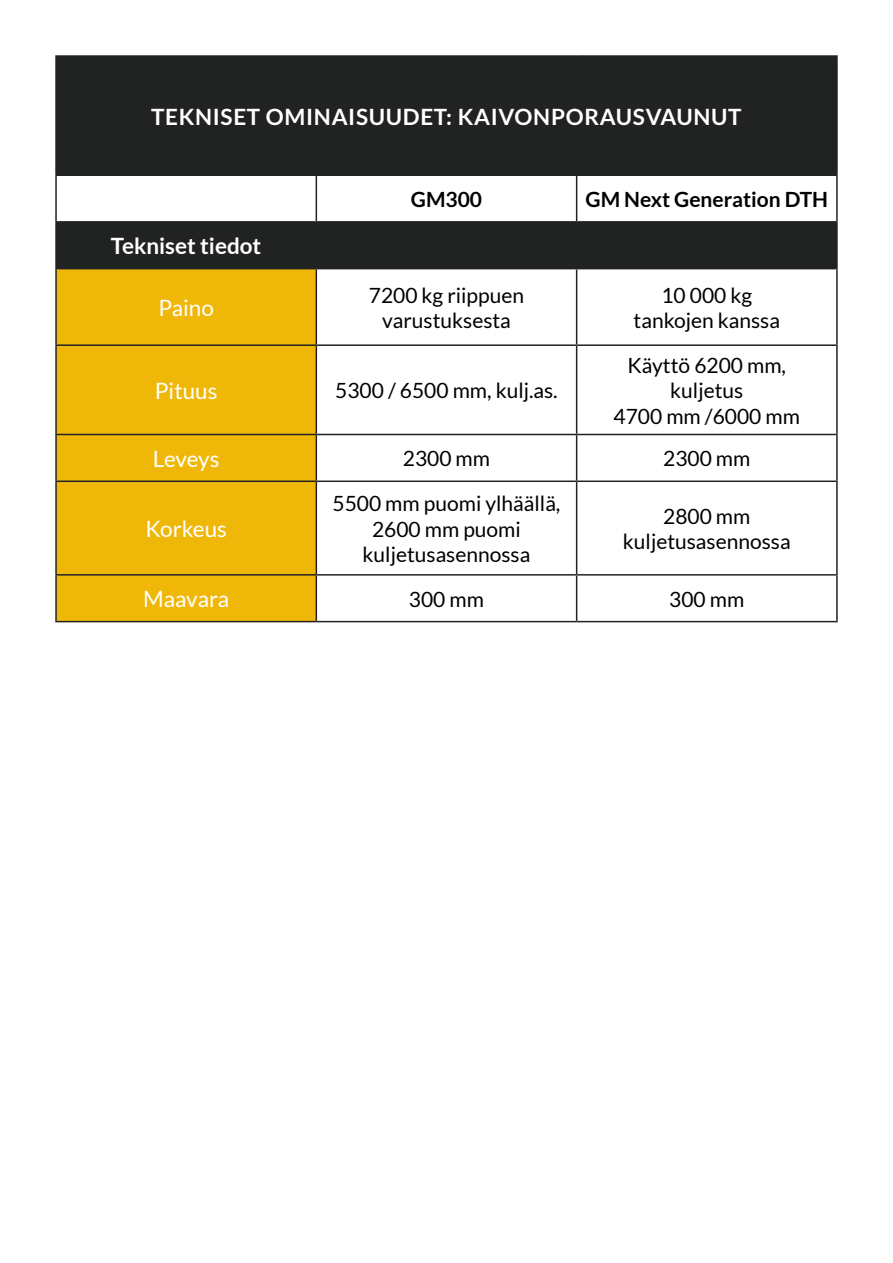
<style>
.page{position:relative;width:893px;height:1263px;background:#fff}
.page>*{position:absolute;margin:0;border:0;box-sizing:border-box;transform-origin:0 0}
.t1{font:700 22.5px "Lato";letter-spacing:.03em;color:#fff}
.t2{font:22.5px "Lato";color:#fff}
.t3{font:700 22.5px "Lato";color:#fff}
.t4{font:21px/25.2px "Lato";color:#000;text-align:center}
.t5{font:700 21px "Lato";color:#000}
</style>
<div class="page">
<div style="left:56px;top:56px;width:781px;height:119px;background:#212222"></div>
<div style="left:57px;top:223px;width:779px;height:45px;background:#212222"></div>
<div style="left:57px;top:269px;width:259px;height:352px;background:#efb809"></div>
<hr style="left:55px;top:55px;width:261px;height:2px;background:#212222">
<hr style="left:55px;top:57px;width:2px;height:117px;background:#212222">
<hr style="left:316px;top:55px;width:261px;height:2px;background:#212222">
<hr style="left:577px;top:55px;width:261px;height:2px;background:#212222">
<hr style="left:836px;top:57px;width:2px;height:117px;background:#212222">
<hr style="left:55px;top:174px;width:261px;height:2px;background:#212222">
<hr style="left:55px;top:176px;width:2px;height:45px;background:#212222">
<hr style="left:316px;top:174px;width:261px;height:2px;background:#212222">
<hr style="left:316px;top:176px;width:1px;height:45px;background:#212222">
<hr style="left:577px;top:174px;width:261px;height:2px;background:#212222">
<hr style="left:576px;top:176px;width:1px;height:45px;background:#212222">
<hr style="left:836px;top:176px;width:2px;height:45px;background:#212222">
<hr style="left:55px;top:221px;width:261px;height:2px;background:#212222">
<hr style="left:55px;top:223px;width:2px;height:45px;background:#212222">
<hr style="left:316px;top:221px;width:261px;height:2px;background:#212222">
<hr style="left:316px;top:223px;width:1px;height:45px;background:#212222">
<hr style="left:577px;top:221px;width:261px;height:2px;background:#212222">
<hr style="left:576px;top:223px;width:1px;height:45px;background:#212222">
<hr style="left:836px;top:223px;width:2px;height:45px;background:#212222">
<hr style="left:55px;top:268px;width:261px;height:1px;background:#212222">
<hr style="left:55px;top:269px;width:2px;height:75px;background:#212222">
<hr style="left:316px;top:268px;width:261px;height:1px;background:#212222">
<hr style="left:316px;top:269px;width:1px;height:75px;background:#212222">
<hr style="left:577px;top:268px;width:261px;height:1px;background:#212222">
<hr style="left:576px;top:269px;width:1px;height:75px;background:#212222">
<hr style="left:836px;top:269px;width:2px;height:75px;background:#212222">
<hr style="left:55px;top:344px;width:261px;height:2px;background:#212222">
<hr style="left:55px;top:346px;width:2px;height:88px;background:#212222">
<hr style="left:316px;top:344px;width:261px;height:2px;background:#212222">
<hr style="left:316px;top:346px;width:1px;height:88px;background:#212222">
<hr style="left:577px;top:344px;width:261px;height:2px;background:#212222">
<hr style="left:576px;top:346px;width:1px;height:88px;background:#212222">
<hr style="left:836px;top:346px;width:2px;height:88px;background:#212222">
<hr style="left:55px;top:434px;width:261px;height:1px;background:#212222">
<hr style="left:55px;top:435px;width:2px;height:45px;background:#212222">
<hr style="left:316px;top:434px;width:261px;height:1px;background:#212222">
<hr style="left:316px;top:435px;width:1px;height:45px;background:#212222">
<hr style="left:577px;top:434px;width:261px;height:1px;background:#212222">
<hr style="left:576px;top:435px;width:1px;height:45px;background:#212222">
<hr style="left:836px;top:435px;width:2px;height:45px;background:#212222">
<hr style="left:55px;top:480px;width:261px;height:2px;background:#212222">
<hr style="left:55px;top:482px;width:2px;height:92px;background:#212222">
<hr style="left:316px;top:480px;width:261px;height:2px;background:#212222">
<hr style="left:316px;top:482px;width:1px;height:92px;background:#212222">
<hr style="left:577px;top:480px;width:261px;height:2px;background:#212222">
<hr style="left:576px;top:482px;width:1px;height:92px;background:#212222">
<hr style="left:836px;top:482px;width:2px;height:92px;background:#212222">
<hr style="left:55px;top:574px;width:261px;height:2px;background:#212222">
<hr style="left:55px;top:576px;width:2px;height:45px;background:#212222">
<hr style="left:316px;top:574px;width:261px;height:2px;background:#212222">
<hr style="left:316px;top:576px;width:1px;height:45px;background:#212222">
<hr style="left:577px;top:574px;width:261px;height:2px;background:#212222">
<hr style="left:576px;top:576px;width:1px;height:45px;background:#212222">
<hr style="left:836px;top:576px;width:2px;height:45px;background:#212222">
<hr style="left:55px;top:621px;width:261px;height:1px;background:#212222">
<hr style="left:316px;top:621px;width:261px;height:1px;background:#212222">
<hr style="left:577px;top:621px;width:261px;height:1px;background:#212222">
<p class="t1" style="left:151px;top:104px;width:592px">TEKNISET OMINAISUUDET: KAIVONPORAUSVAUNUT</p>
<p class="t3" style="left:111px;top:233px;width:152px">Tekniset tiedot</p>
<p class="t2" style="left:158px;top:295px;width:57px">Paino</p>
<p class="t5" style="left:411px;top:187px;width:73px">GM300</p>
<p class="t5" style="left:585px;top:187px;width:244px">GM Next Generation DTH</p>
<p class="t4" style="left:369px;top:282px;width:157px">7200 kg riippuen varustuksesta</p>
<p class="t4" style="left:634px;top:282px;width:148px">10 000 kg tankojen kanssa</p>
<p class="t2" style="left:155px;top:378px;width:64px">Pituus</p>
<p class="t4" style="left:335px;top:378px;width:224px">5300 / 6500 mm, kulj.as.</p>
<p class="t4" style="left:614px;top:353px;width:188px">Käyttö 6200 mm, kuljetus<br>4700 mm /6000 mm</p>
<p class="t2" style="left:153px;top:446px;width:68px">Leveys</p>
<p class="t4" style="left:403px;top:446px;width:89px">2300 mm</p>
<p class="t4" style="left:663px;top:446px;width:89px">2300 mm</p>
<p class="t2" style="left:145px;top:516px;width:83px">Korkeus</p>
<p class="t4" style="left:333px;top:491px;width:229px">5500 mm puomi ylhäällä,<br>2600 mm puomi kuljetusasennossa</p>
<p class="t4" style="left:623px;top:504px;width:169px">2800 mm kuljetusasennossa</p>
<p class="t2" style="left:143px;top:587px;width:88px">Maavara</p>
<p class="t4" style="left:409px;top:586px;width:77px">300 mm</p>
<p class="t4" style="left:669px;top:586px;width:77px">300 mm</p>
</div>
